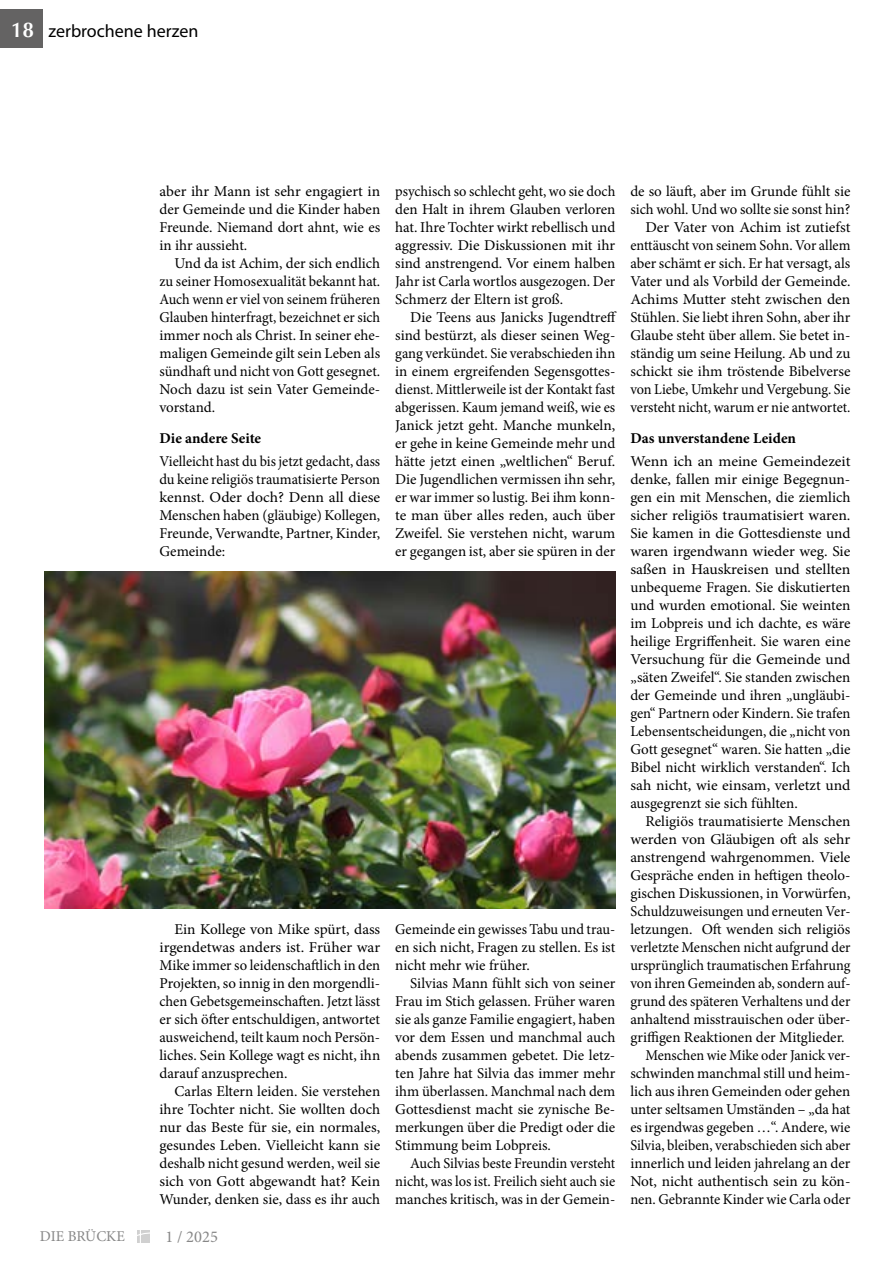
<style>
.page{position:relative;width:893px;height:1263px;background:#fff}
.page>*{position:absolute;margin:0;border:0;box-sizing:border-box;transform-origin:0 0}
.t1{font:18px "Myriad Pro";color:#000}
.t2{font:16.5px "Minion Pro";color:#878787}
.Fließtext{font:15px/18px "Minion Pro";color:#000;text-align:justify}
.Fließtext_nach_ZÜ{font:15px/18px "Minion Pro";color:#000;text-align:justify;scale:1.05 1}
.Fließtext-2{font:15px/18px "Minion Pro";color:#000;text-align:justify;scale:.96 1}
.Fließtext-3{font:15px/18px "Minion Pro";color:#000;text-align:justify;scale:1.04 1}
.Fließtext-4{font:15px/18px "Minion Pro";color:#000;text-align:justify;scale:.95 1}
.Fließtext_nach_ZÜ-2{font:15px/18px "Minion Pro";color:#000;text-align:justify;scale:.96 1}
.Zwischenüberschrift{font:700 15px "Minion Pro";color:#000}
.t3{font:15px "Minion Pro";color:#878787}
.s1{font-family:"Oklahoma";font-weight:700;font-size:21px;color:#fff}
</style>
<div class="page">
<img style="left:44px;top:571px;width:572px;height:337px">
<div style="left:0;top:10px;width:43px;height:38px;background:#646363"></div>
<svg style="left:137px;top:1230px;width:12px;height:13px"></svg>
<p class="t1" style="left:11px;top:20px;width:189px"><span class="s1">18</span> zerbrochene herzen</p>
<p class="Fließtext" style="left:159px;top:183px;width:222px">aber ihr Mann ist sehr engagiert in der Gemeinde und die Kinder haben Freunde. Niemand dort ahnt, wie es in ihr aussieht.</p>
<p class="Fließtext" style="left:159px;top:255px;width:222px;text-indent:15px">Und da ist Achim, der sich endlich zu seiner Homosexualität bekannt hat.<br>Auch wenn er viel von seinem früheren Glauben hinterfragt, bezeichnet er sich immer noch als Christ. In seiner ehe&shy;maligen Gemeinde gilt sein Leben als sündhaft und nicht von Gott gesegnet.<br>Noch dazu ist sein Vater Gemeinde&shy;vorstand.</p>
<p class="Zwischenüberschrift" style="left:159px;top:428px;width:103px">Die andere Seite</p>
<p class="Fließtext_nach_ZÜ-2" style="left:159px;top:453px;width:231px">Vielleicht hast du bis jetzt gedacht, dass du keine religiös traumatisierte Person kennst. Oder doch? Denn all diese Menschen haben (gläubige) Kollegen, Freunde, Verwandte, Partner, Kinder, Gemeinde:</p>
<p class="Fließtext" style="left:159px;top:921px;width:222px;text-indent:15px">Ein Kollege von Mike spürt, dass irgendetwas anders ist. Früher war Mike immer so leidenschaftlich in den Projekten, so innig in den morgendli&shy;chen Gebetsgemeinschaften. Jetzt lässt er sich öfter entschuldigen, antwortet ausweichend, teilt kaum noch Persön&shy;liches. Sein Kollege wagt es nicht, ihn darauf anzusprechen.</p>
<p class="Fließtext" style="left:159px;top:1083px;width:222px;text-indent:15px">Carlas Eltern leiden. Sie verstehen ihre Tochter nicht. Sie wollten doch nur das Beste für sie, ein normales, gesundes Leben. Vielleicht kann sie deshalb nicht gesund werden, weil sie sich von Gott abgewandt hat? Kein Wunder, denken sie, dass es ihr auch</p>
<p class="t3" style="left:40px;top:1226px;width:87px">DIE BRÜCKE</p>
<p class="t2" style="left:165px;top:1226px;width:54px">1 / 2025</p>
<p class="Fließtext-2" style="left:395px;top:183px;width:231px">psychisch so schlecht geht, wo sie doch den Halt in ihrem Glauben verloren hat. Ihre Tochter wirkt rebellisch und aggressiv. Die Diskussionen mit ihr sind anstrengend. Vor einem halben Jahr ist Carla wortlos ausgezogen. Der Schmerz der Eltern ist groß.</p>
<p class="Fließtext" style="left:395px;top:309px;width:223px;text-indent:15px">Die Teens aus Janicks Jugendtreff sind bestürzt, als dieser seinen Weg&shy;gang verkündet. Sie verabschieden ihn in einem ergreifenden Segensgottes&shy;dienst. Mittlerweile ist der Kontakt fast abgerissen. Kaum jemand weiß, wie es Janick jetzt geht. Manche munkeln, er gehe in keine Gemeinde mehr und hätte jetzt einen „weltlichen“ Beruf.<br>Die Jugendlichen vermissen ihn sehr, er war immer so lustig. Bei ihm konn&shy;te man über alles reden, auch über Zweifel. Sie verstehen nicht, warum er gegangen ist, aber sie spüren in der</p>
<p class="Fließtext-2" style="left:395px;top:921px;width:231px">Gemeinde ein gewisses Tabu und trau&shy;en sich nicht, Fragen zu stellen. Es ist nicht mehr wie früher.</p>
<p class="Fließtext" style="left:395px;top:975px;width:222px;text-indent:15px">Silvias Mann fühlt sich von seiner Frau im Stich gelassen. Früher waren sie als ganze Familie engagiert, haben vor dem Essen und manchmal auch abends zusammen gebetet. Die letz&shy;ten Jahre hat Silvia das immer mehr ihm überlassen. Manchmal nach dem Gottesdienst macht sie zynische Be&shy;merkungen über die Predigt oder die Stimmung beim Lobpreis.</p>
<p class="Fließtext-2" style="left:395px;top:1155px;width:231px;text-indent:15px">Auch Silvias beste Freundin versteht nicht, was los ist. Freilich sieht auch sie manches kritisch, was in der Gemein-</p>
<p class="Fließtext" style="left:630px;top:183px;width:222px">de so läuft, aber im Grunde fühlt sie sich wohl. Und wo sollte sie sonst hin?</p>
<p class="Fließtext-3" style="left:630px;top:219px;width:213px;text-indent:15px">Der Vater von Achim ist zutiefst enttäuscht von seinem Sohn. Vor allem aber schämt er sich. Er hat versagt, als Vater und als Vorbild der Gemeinde.<br>Achims Mutter steht zwischen den Stühlen. Sie liebt ihren Sohn, aber ihr Glaube steht über allem. Sie betet in&shy;ständig um seine Heilung. Ab und zu schickt sie ihm tröstende Bibelverse von Liebe, Umkehr und Vergebung. Sie versteht nicht, warum er nie antwortet.</p>
<p class="Zwischenüberschrift" style="left:630px;top:428px;width:167px">Das unverstandene Leiden</p>
<p class="Fließtext_nach_ZÜ" style="left:630px;top:453px;width:211px">Wenn ich an meine Gemeindezeit denke, fallen mir einige Begegnun&shy;gen ein mit Menschen, die ziemlich sicher religiös traumatisiert waren.<br>Sie kamen in die Gottesdienste und waren irgendwann wieder weg. Sie saßen in Hauskreisen und stellten unbequeme Fragen. Sie diskutierten und wurden emotional. Sie weinten im Lobpreis und ich dachte, es wäre heilige Ergriffenheit. Sie waren eine Versuchung für die Gemeinde und „säten Zweifel“. Sie standen zwischen der Gemeinde und ihren „ungläubi&shy;gen“ Partnern oder Kindern. Sie trafen Lebensentscheidungen, die „nicht von Gott gesegnet“ waren. Sie hatten „die Bibel nicht wirklich verstanden“. Ich sah nicht, wie einsam, verletzt und ausgegrenzt sie sich fühlten.</p>
<p class="Fließtext" style="left:630px;top:813px;width:222px;text-indent:15px">Religiös traumatisierte Menschen werden von Gläubigen oft als sehr anstrengend wahrgenommen. Viele Gespräche enden in heftigen theolo&shy;gischen Diskussionen, in Vorwürfen, Schuldzuweisungen und erneuten Ver&shy;letzungen. Oft wenden sich religiös verletzte Menschen nicht aufgrund der ursprünglich traumatischen Erfahrung von ihren Gemeinden ab, sondern auf&shy;grund des späteren Verhaltens und der anhaltend misstrauischen oder über&shy;griffigen Reaktionen der Mitglieder.</p>
<p class="Fließtext-4" style="left:630px;top:1047px;width:233px;text-indent:15px">Menschen wie Mike oder Janick ver&shy;schwinden manchmal still und heim&shy;lich aus ihren Gemeinden oder gehen unter seltsamen Umständen – „da hat es irgendwas gegeben …“. Andere, wie Silvia, bleiben, verabschieden sich aber innerlich und leiden jahrelang an der Not, nicht authentisch sein zu kön&shy;nen. Gebrannte Kinder wie Carla oder</p>
</div>
